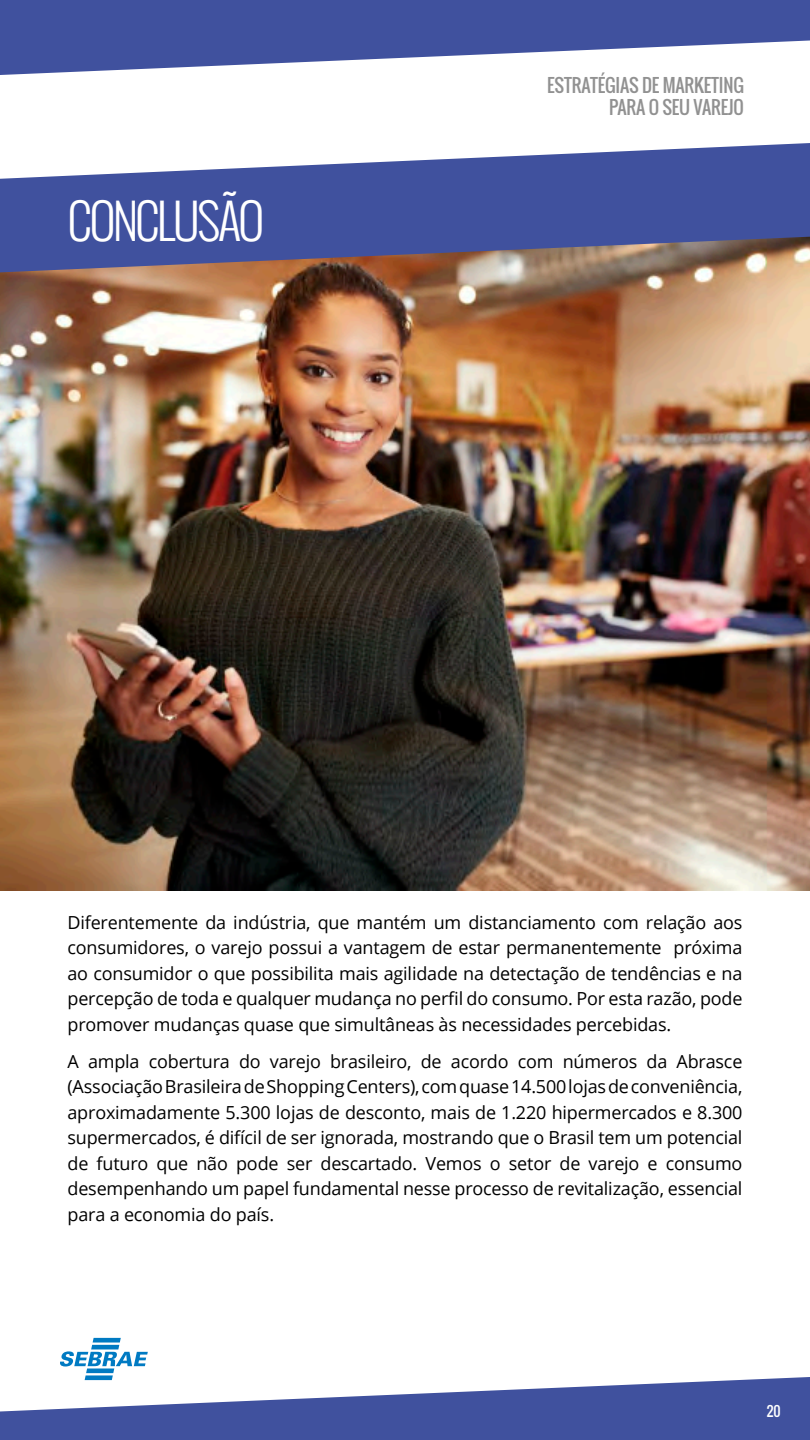
<style>
.page{position:relative;width:810px;height:1440px;background:#fff}
.page>*{position:absolute;margin:0;border:0;box-sizing:border-box;transform-origin:0 0}
.t1{font:300 48.75px "Oswald";letter-spacing:-.055em;color:#fff}
.t2{font:18px/25.5px "Open Sans";letter-spacing:-.01em;color:#000;text-align:justify}
.t3{font:18px/22.5px "Oswald";letter-spacing:-.01em;color:#919191;text-align:right}
.t4{font:13.5px "Oswald";color:#fff}
</style>
<div class="page">
<img style="left:0;top:273px;width:810px;height:618px">
<svg style="left:0;top:0;width:810px;height:75px;fill:#40519e"></svg>
<svg style="left:0;top:1377px;width:810px;height:63px;fill:#40519e"></svg>
<svg style="left:60px;top:1338px;width:88px;height:42px"></svg>
<svg style="left:0;top:143px;width:810px;height:130px;background:#676ea2"></svg>
<h1 class="t1" style="left:68px;top:185px;width:199px">CONCLUSÃO</h1>
<p class="t3" style="left:547px;top:74px;width:198px">ESTRATÉGIAS DE MARKETING<br>PARA O SEU VAREJO</p>
<p class="t2" style="left:68px;top:909px;width:677px">Diferentemente da indústria, que mantém um distanciamento com relação aos consumidores, o varejo possui a vantagem de estar permanentemente próxima ao consumidor o que possibilita mais agilidade na detectação de tendências e na percepção de toda e qualquer mudança no perfil do consumo. Por esta razão, pode promover mudanças quase que simultâneas às necessidades percebidas.</p>
<p class="t2" style="left:68px;top:1048px;width:677px">A ampla cobertura do varejo brasileiro, de acordo com números da Abrasce (Associação Brasileira de Shopping Centers), com quase 14.500 lojas de conveniência, aproximadamente 5.300 lojas de desconto, mais de 1.220 hipermercados e 8.300 supermercados, é difícil de ser ignorada, mostrando que o Brasil tem um potencial de futuro que não pode ser descartado. Vemos o setor de varejo e consumo desempenhando um papel fundamental nesse processo de revitalização, essencial para a economia do país.</p>
<p class="t4" style="left:767px;top:1401px;width:15px">20</p>
</div>
